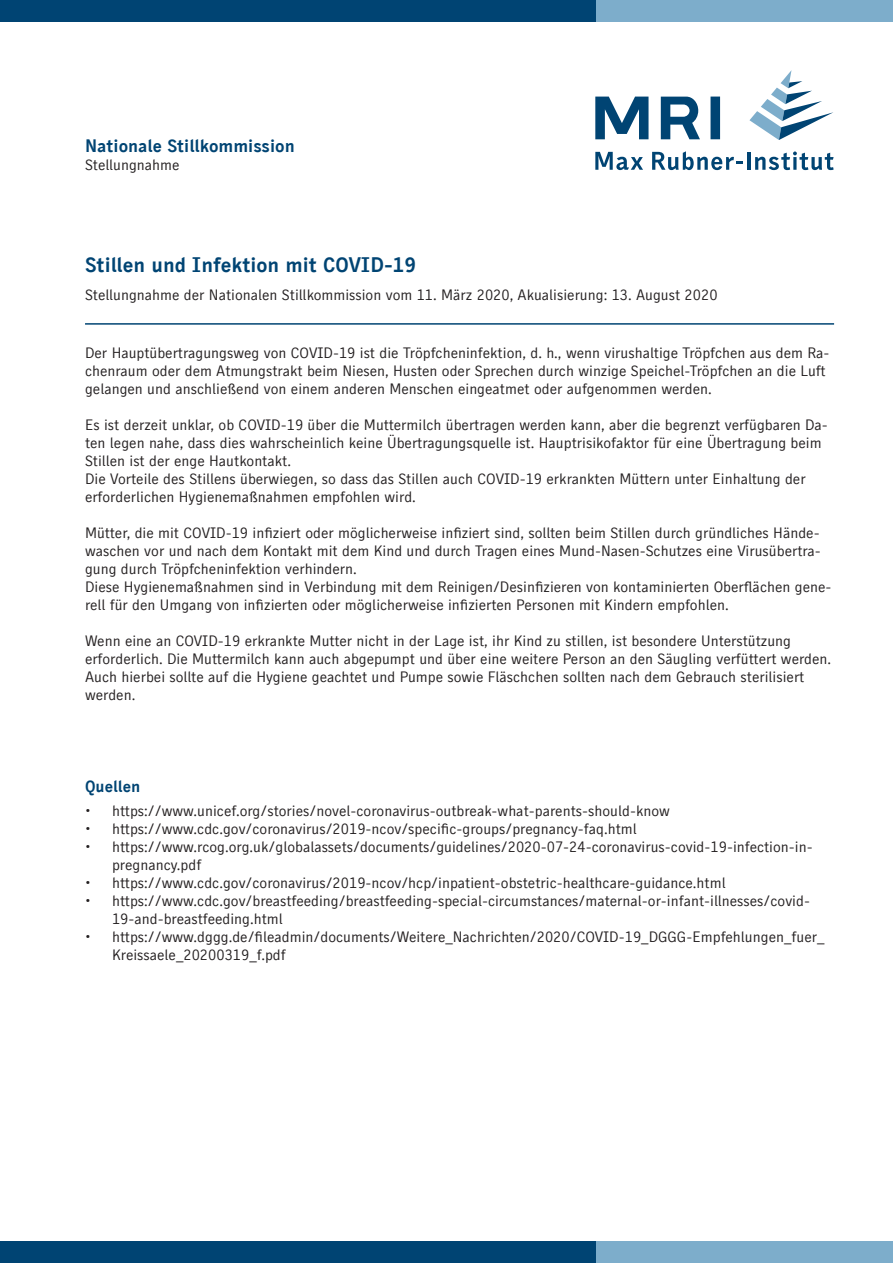
<style>
.page{position:relative;width:893px;height:1263px;background:#fff}
.page>*{position:absolute;margin:0;border:0;box-sizing:border-box;transform-origin:0 0}
.t1{font:21px "Skopex Gothic Bld TF";color:#004473}
.t2{font:18px "Skopex Gothic Bld TF";color:#004473}
.t3{font:16.5px "Skopex Gothic Bld TF";color:#004473}
.t4{font:15px/18px "Skopex Gothic Reg TF";color:#231f20}
</style>
<div class="page">
<svg style="left:749px;top:70px;width:84px;height:70px"></svg>
<div style="left:710px;top:97px;width:10px;height:42px;background:#004473"></div>
<svg style="left:595px;top:97px;width:53px;height:42px"></svg>
<svg style="left:661px;top:97px;width:39px;height:42px"></svg>
<svg style="left:595px;top:152px;width:48px;height:18px"></svg>
<svg style="left:652px;top:151px;width:90px;height:19px"></svg>
<svg style="left:755px;top:151px;width:79px;height:19px"></svg>
<hr style="left:747px;top:152px;width:3px;height:18px;background:#004473">
<hr style="left:85px;top:323px;width:749px;height:2px;background:#004473">
<div style="left:595px;top:1242px;width:298px;height:21px;background:#7dadcb"></div>
<div style="left:0;top:1242px;width:595px;height:21px;background:#004473"></div>
<div style="left:595px;top:0;width:298px;height:21px;background:#7dadcb"></div>
<div style="left:0;top:0;width:595px;height:21px;background:#004473"></div>
<p class="t2" style="left:85px;top:135px;width:211px">Nationale Stillkommission</p>
<p class="t4" style="left:85px;top:155px;width:96px">Stellungnahme</p>
<h1 class="t1" style="left:85px;top:252px;width:332px">Stillen und Infektion mit COVID-19</h1>
<p class="t4" style="left:85px;top:286px;width:634px">Stellungnahme der Nationalen Stillkommission vom 11. März 2020, Akualisierung: 13. August 2020</p>
<p class="t4" style="left:85px;top:343px;width:746px">Der Hauptübertragungsweg von COVID-19 ist die Tröpfcheninfektion, d. h., wenn virushaltige Tröpfchen aus dem Ra&shy;chenraum oder dem Atmungstrakt beim Niesen, Husten oder Sprechen durch winzige Speichel-Tröpfchen an die Luft gelangen und anschließend von einem anderen Menschen eingeatmet oder aufgenommen werden.</p>
<p class="t4" style="left:85px;top:415px;width:744px">Es ist derzeit unklar, ob COVID-19 über die Muttermilch übertragen werden kann, aber die begrenzt verfügbaren Da&shy;ten legen nahe, dass dies wahrscheinlich keine Übertragungsquelle ist. Hauptrisikofaktor für eine Übertragung beim Stillen ist der enge Hautkontakt.<br>Die Vorteile des Stillens überwiegen, so dass das Stillen auch COVID-19 erkrankten Müttern unter Einhaltung der erforderlichen Hygienemaßnahmen empfohlen wird.</p>
<p class="t4" style="left:85px;top:523px;width:748px">Mütter, die mit COVID-19 infiziert oder möglicherweise infiziert sind, sollten beim Stillen durch gründliches Hände&shy;waschen vor und nach dem Kontakt mit dem Kind und durch Tragen eines Mund-Nasen-Schutzes eine Virusübertra&shy;gung durch Tröpfcheninfektion verhindern.<br>Diese Hygienemaßnahmen sind in Verbindung mit dem Reinigen/Desinfizieren von kontaminierten Oberflächen gene&shy;rell für den Umgang von infizierten oder möglicherweise infizierten Personen mit Kindern empfohlen.</p>
<p class="t4" style="left:85px;top:631px;width:748px">Wenn eine an COVID-19 erkrankte Mutter nicht in der Lage ist, ihr Kind zu stillen, ist besondere Unterstützung erforderlich. Die Muttermilch kann auch abgepumpt und über eine weitere Person an den Säugling verfüttert werden.<br>Auch hierbei sollte auf die Hygiene geachtet und Pumpe sowie Fläschchen sollten nach dem Gebrauch sterilisiert werden.</p>
<p class="t3" style="left:85px;top:776px;width:57px">Quellen</p>
<p class="t4" style="left:85px;top:802px;width:586px">• https://www.unicef.org/stories/novel-coronavirus-outbreak-what-parents-should-know</p>
<p class="t4" style="left:85px;top:820px;width:553px">• https://www.cdc.gov/coronavirus/2019-ncov/specific-groups/pregnancy-faq.html</p>
<p class="t4" style="left:112px;top:838px;width:702px;text-indent:-27px">• https://www.rcog.org.uk/globalassets/documents/guidelines/2020-07-24-coronavirus-covid-19-infection-in&shy;pregnancy.pdf</p>
<p class="t4" style="left:85px;top:874px;width:642px">• https://www.cdc.gov/coronavirus/2019-ncov/hcp/inpatient-obstetric-healthcare-guidance.html</p>
<p class="t4" style="left:112px;top:892px;width:699px;text-indent:-27px">• https://www.cdc.gov/breastfeeding/breastfeeding-special-circumstances/maternal-or-infant-illnesses/covid-<br>19-and-breastfeeding.html</p>
<p class="t4" style="left:112px;top:928px;width:714px;text-indent:-27px">• https://www.dggg.de/fileadmin/documents/Weitere_Nachrichten/2020/COVID-19_DGGG-Empfehlungen_fuer_<br>Kreissaele_20200319_f.pdf</p>
</div>
